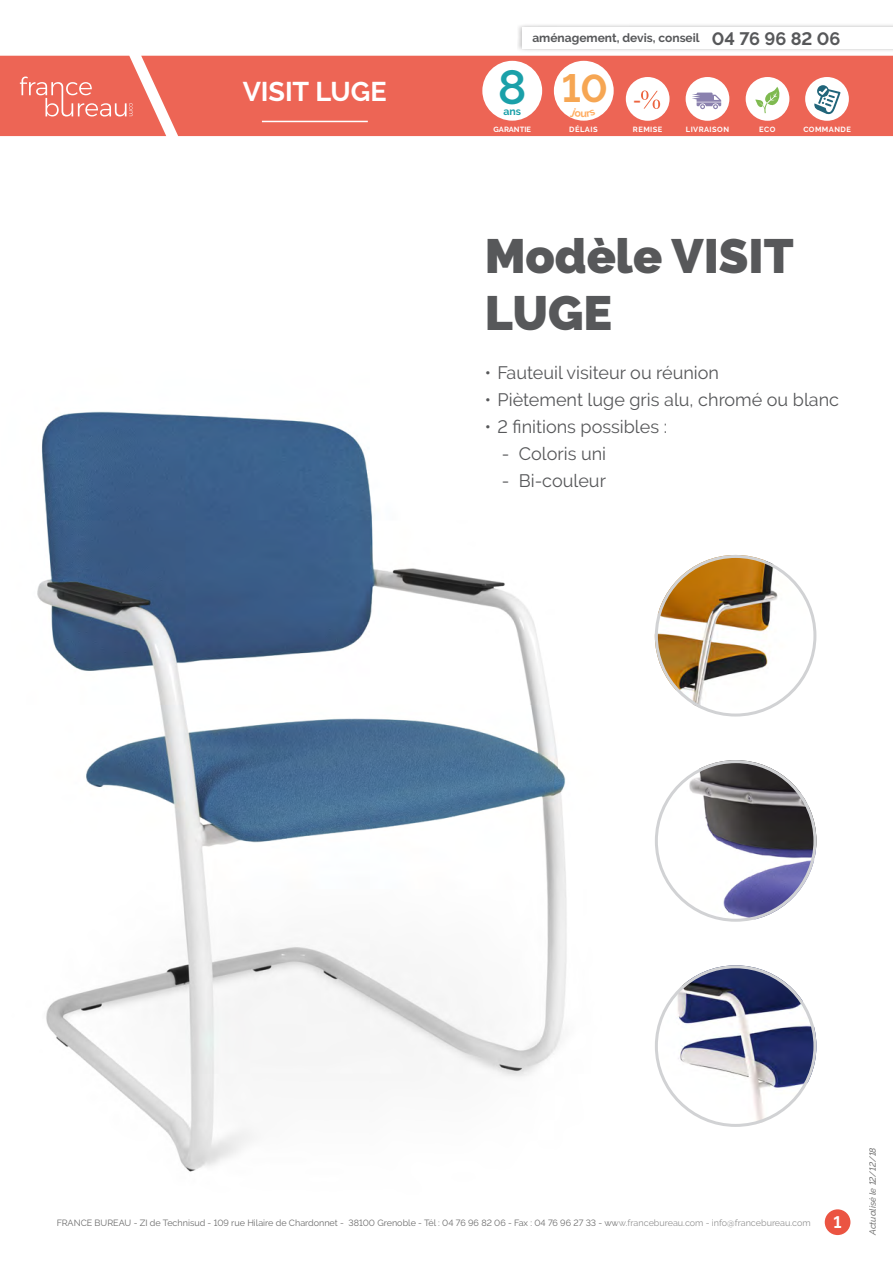
<style>
.page{position:relative;width:893px;height:1263px;background:#fff}
.page>*{position:absolute;margin:0;border:0;box-sizing:border-box;transform-origin:0 0}
.t1{font:900 48px/57.6px "Raleway";color:#57585a}
.t2{font:600 48px "Raleway";color:#1aa0a9}
.t3{font:700 39px "Raleway";color:#f6a653}
.t4{font:700 27px "Raleway";letter-spacing:-.005em;color:#fff}
.t5{font:18px "Raleway";color:#57585a}
.t6{font:700 18px "Raleway";color:#57585a}
.t7{font:700 18px "Caviar Dreams";color:#ec643f}
.t8{font:700 16.5px "Raleway";color:#fff}
.t9{font:700 12px "Raleway";color:#57585a}
.t10{font:700 10.5px "Raleway";color:#1aa0a9}
.t11{font:9px "Raleway";color:#939393}
.t12{font:italic 500 9px "Raleway";color:#787878}
.t13{font:700 7.5px "Raleway";letter-spacing:.06em;color:#fff}
.t14{font:700 7.5px "Raleway";color:#fff}
</style>
<div class="page">
<img style="left:37px;top:411px;width:530px;height:761px">
<img style="left:655px;top:555px;width:161px;height:161px;border-radius:81px">
<div style="left:655px;top:555px;width:161px;height:161px;border:3px solid #d1d2d4;border-radius:50%"></div>
<img style="left:655px;top:760px;width:161px;height:162px;border-radius:81px">
<div style="left:655px;top:760px;width:161px;height:162px;border:3px solid #d1d2d4;border-radius:50%"></div>
<img style="left:655px;top:965px;width:161px;height:162px;border-radius:81px">
<div style="left:655px;top:965px;width:161px;height:162px;border:3px solid #d1d2d4;border-radius:50%"></div>
<div style="left:825px;top:1209px;width:25px;height:26px;background:#eb5442;border-radius:50%"></div>
<div style="left:0;top:56px;width:893px;height:80px;background:#ed6555"></div>
<hr style="left:262px;top:121px;width:106px;height:1px;background:#fff">
<div style="left:517px;top:23px;width:376px;height:30px;background:#231f20;opacity:.35"></div>
<div style="left:522px;top:27px;width:371px;height:21px;background:#fff"></div>
<div style="left:482px;top:61px;width:60px;height:60px;background:#fff;border-radius:50%"></div>
<div style="left:626px;top:77px;width:43px;height:44px;background:#fff;border-radius:50%"></div>
<svg style="left:641px;top:90px;width:19px;height:19px"></svg>
<div style="left:686px;top:77px;width:43px;height:44px;background:#fff;border-radius:50%"></div>
<svg style="left:692px;top:93px;width:29px;height:16px"></svg>
<div style="left:746px;top:77px;width:43px;height:44px;background:#fff;border-radius:50%"></div>
<svg style="left:755px;top:87px;width:25px;height:26px"></svg>
<div style="left:805px;top:77px;width:44px;height:44px;background:#fff;border-radius:50%"></div>
<svg style="left:817px;top:85px;width:12px;height:12px"></svg>
<svg style="left:814px;top:88px;width:26px;height:26px"></svg>
<div style="left:554px;top:61px;width:60px;height:60px;background:#fff;border-radius:50%"></div>
<svg style="left:20px;top:77px;width:113px;height:40px;background:#ef7b6d"></svg>
<h3 class="t4" style="left:243px;top:76px;width:146px">VISIT LUGE</h3>
<h3 class="t9" style="left:532px;top:31px;width:169px">aménagement, devis, conseil</h3>
<h1 class="t2" style="left:498px;top:59px;width:30px">8</h1>
<p class="t10" style="left:503px;top:105px;width:19px">ans</p>
<h2 class="t3" style="left:562px;top:66px;width:47px">10</h2>
<h3 class="t7" style="left:633px;top:90px;width:10px">-</h3>
<h3 class="t6" style="left:712px;top:28px;width:130px">04 76 96 82 06</h3>
<p class="t14" style="left:493px;top:125px;width:39px">GARANTIE</p>
<p class="t13" style="left:569px;top:125px;width:30px">DÉLAIS</p>
<p class="t13" style="left:686px;top:125px;width:45px">LIVRAISON</p>
<p class="t13" style="left:759px;top:125px;width:18px">ECO</p>
<p class="t13" style="left:803px;top:125px;width:49px">COMMANDE</p>
<p class="t13" style="left:633px;top:125px;width:31px">REMISE</p>
<h1 class="t1" style="left:485px;top:227px;width:310px">Modèle VISIT<br>LUGE</h1>
<h3 class="t5" style="left:485px;top:362px;width:236px">• Fauteuil visiteur ou réunion</h3>
<h3 class="t5" style="left:485px;top:389px;width:356px">• Piètement luge gris alu, chromé ou blanc</h3>
<h3 class="t5" style="left:485px;top:416px;width:184px">• 2 finitions possibles :</h3>
<h3 class="t5" style="left:502px;top:443px;width:106px">- Coloris uni</h3>
<h3 class="t5" style="left:502px;top:470px;width:106px">- Bi-couleur</h3>
<p class="t11" style="left:57px;top:1218px;width:756px">FRANCE BUREAU - ZI de Technisud - 109 rue Hilaire de Chardonnet - 38100 Grenoble - Tél : 04 76 96 82 06 - Fax : 04 76 96 27 33 - www.francebureau.com - info@francebureau.com</p>
<h3 class="t8" style="left:833px;top:1213px;width:10px">1</h3>
<p class="t12" style="left:867px;top:1235px;width:89px;rotate:-90deg">Actualisé le 12/12/18</p>
</div>
